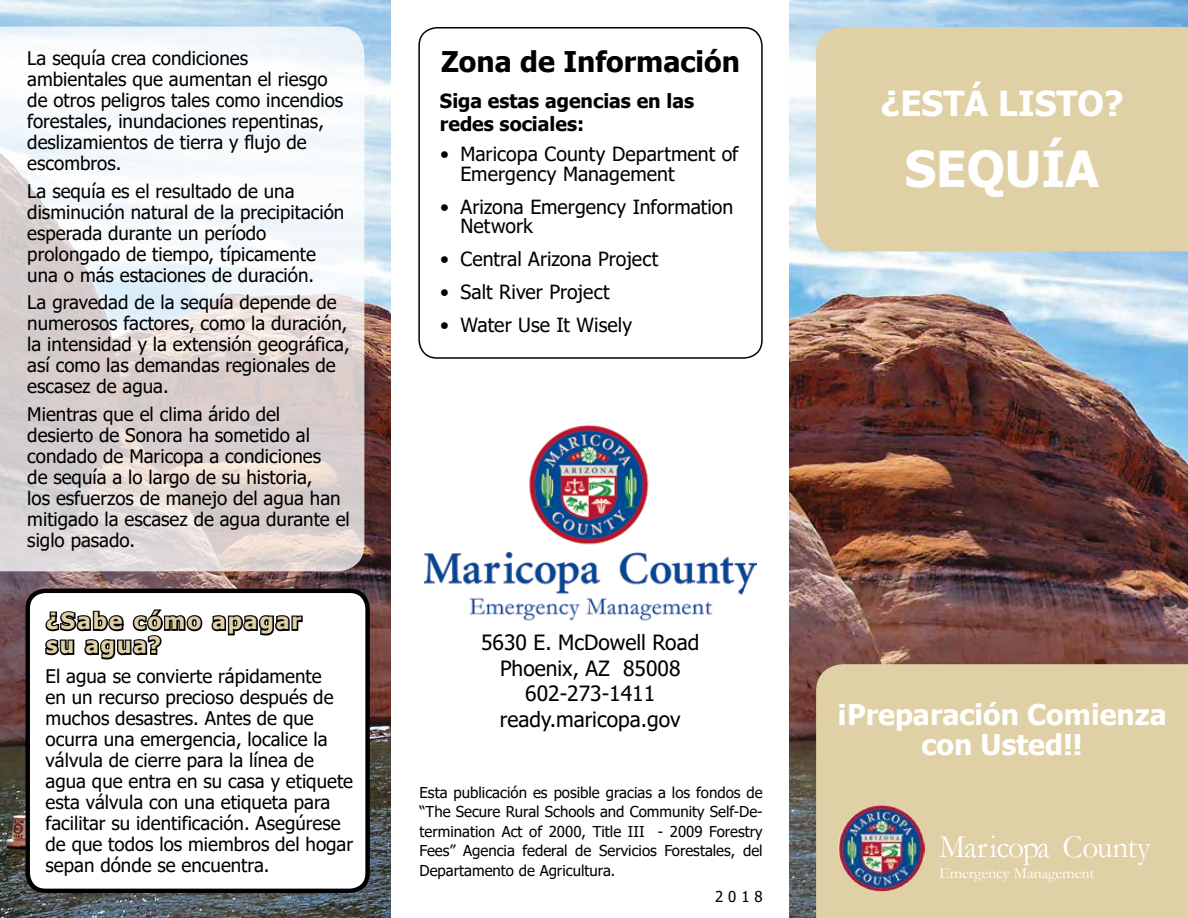
<style>
.page{position:relative;width:1188px;height:918px;background:#fff}
.page>*{position:absolute;margin:0;border:0;box-sizing:border-box;transform-origin:0 0}
.t1{font:700 49.5px "Tahoma";color:#fff}
.t2{font:700 34.5px "Tahoma";color:#fff}
.t3{font:32.7px "Garamond";letter-spacing:-.025em;color:#fff;scale:.96 1}
.t4{font:700 28.5px/30px "Tahoma";color:#fff;text-align:center}
.t5{font:700 28.5px "Tahoma";color:#000}
.t6{font:700 22.5px/24px "Tahoma";letter-spacing:.095em;color:#e0d0a6}
.t7{font:21px/25.5px "Tahoma";color:#000;text-align:center}
.t8{font:19.5px/19.5px "Tahoma";color:#000}
.t9{font:700 19.5px/23.4px "Tahoma";color:#000}
.t10{font:18.75px/21px "Tahoma";color:#000}
.t11{font:15.75px "Garamond";letter-spacing:-.01em;color:#fff;scale:1.04 1}
.t12{font:15px/19.5px "Tahoma";color:#000;text-align:justify}
</style>
<div class="page">
<img style="left:0;top:0;width:390px;height:918px">
<img style="left:790px;top:0;width:398px;height:918px">
<div style="left:816px;top:664px;width:372px;height:254px;background:#e0d0a6"></div>
<div style="left:816px;top:27px;width:372px;height:225px;background:#e0d0a6"></div>
<img style="left:838px;top:805px;width:87px;height:87px">
<svg style="left:0;top:27px;width:364px;height:544px"></svg>
<div style="left:418px;top:27px;width:345px;height:332px;border:2px solid #000;border-radius:18px"></div>
<img style="left:424px;top:425px;width:332px;height:196px">
<div style="left:28px;top:591px;width:340px;height:300px;background:#fff;border-radius:18px"></div>
<div style="left:26px;top:589px;width:344px;height:304px;border:4px solid #000;border-radius:18px"></div>
<svg style="left:45px;top:609px;width:258px;height:51px"></svg>
<p class="t10" style="left:27px;top:49px;width:317px">La sequía crea condiciones ambientales que aumentan el riesgo de otros peligros tales como incendios forestales, inundaciones repentinas, deslizamientos de tierra y flujo de escombros.</p>
<p class="t10" style="left:27px;top:181px;width:319px">La sequía es el resultado de una disminución natural de la precipitación esperada durante un período prolongado de tiempo, típicamente una o más estaciones de duración.</p>
<p class="t10" style="left:27px;top:293px;width:324px">La gravedad de la sequía depende de numerosos factores, como la duración, la intensidad y la extensión geográfica, así como las demandas regionales de escasez de agua.</p>
<p class="t10" style="left:27px;top:405px;width:324px">Mientras que el clima árido del desierto de Sonora ha sometido al condado de Maricopa a condiciones<br>de sequía a lo largo de su historia,<br>los esfuerzos de manejo del agua han mitigado la escasez de agua durante el siglo pasado.</p>
<p class="t6" style="left:46px;top:610px;width:257px">¿Sabe cómo apagar su agua?</p>
<p class="t10" style="left:46px;top:667px;width:309px">El agua se convierte rápidamente<br>en un recurso precioso después de muchos desastres. Antes de que ocurra una emergencia, localice la válvula de cierre para la línea de agua que entra en su casa y etiquete esta válvula con una etiqueta para facilitar su identificación. Asegúrese de que todos los miembros del hogar sepan dónde se encuentra.</p>
<h3 class="t5" style="left:441px;top:42px;width:300px">Zona de Información</h3>
<p class="t9" style="left:440px;top:90px;width:256px">Siga estas agencias en las redes sociales:</p>
<p class="t8" style="left:461px;top:146px;width:279px;text-indent:-20px">• Maricopa County Department of<br>Emergency Management</p>
<p class="t8" style="left:461px;top:198px;width:275px;text-indent:-20px">• Arizona Emergency Information<br>Network</p>
<p class="t8" style="left:440px;top:251px;width:220px">• Central Arizona Project</p>
<p class="t8" style="left:440px;top:284px;width:171px">• Salt River Project</p>
<p class="t8" style="left:440px;top:317px;width:193px">• Water Use It Wisely</p>
<p class="t7" style="left:481px;top:631px;width:220px">5630 E. McDowell Road<br>Phoenix, AZ 85008<br>602-273-1411 ready.maricopa.gov</p>
<p class="t12" style="left:420px;top:783px;width:345px">Esta publicación es posible gracias a los fondos de “The Secure Rural Schools and Community Self-De&shy;termination Act of 2000, Title III - 2009 Forestry Fees” Agencia federal de Servicios Forestales, del Departamento de Agricultura.</p>
<p class="t12" style="left:715px;top:888px;width:49px">2018</p>
<h2 class="t2" style="left:881px;top:79px;width:244px">¿ESTÁ LISTO?</h2>
<h1 class="t1" style="left:905px;top:134px;width:196px">SEQUÍA</h1>
<h3 class="t4" style="left:837px;top:700px;width:331px">¡Preparación Comienza con Usted!!</h3>
<h3 class="t3" style="left:939px;top:825px;width:221px">Maricopa County</h3>
<p class="t11" style="left:939px;top:862px;width:151px">Emergency Management</p>
</div>
